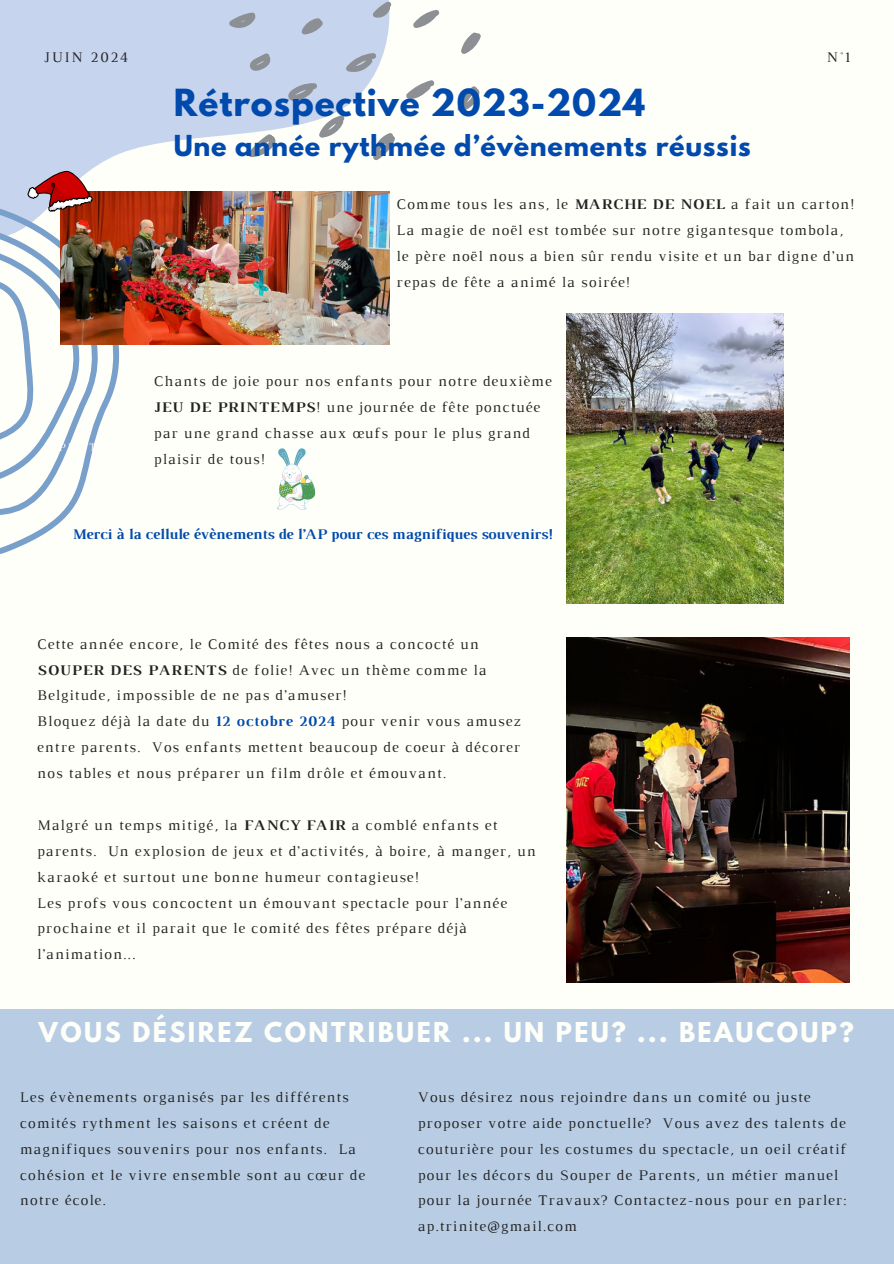
<style>
.page{position:relative;width:894px;height:1264px;background:#fff}
.page>*{position:absolute;margin:0;border:0;box-sizing:border-box;transform-origin:0 0}
.t1{font:700 33.15px "League Spartan";letter-spacing:.03em;color:#004aad}
.t2{font:700 25.65px "League Spartan";letter-spacing:.03em;color:#004aad}
.t3{font:700 24.3px "League Spartan";letter-spacing:.1em;color:#fffff9}
.t4{font:15px/26px "Luthier";letter-spacing:.07em;color:#222}
.t5{font:700 15px "Luthier";color:#004aad}
.t6{font:14.85px "Luthier";letter-spacing:.14em;color:#222}
.s1{font-weight:700}
.s2{font-weight:700;color:#004aad}
</style>
<div class="page">
<div style="left:0;top:0;width:893px;height:1263px;background:#fffff9"></div>
<div style="left:0;top:1009px;width:893px;height:254px;background:#b8cde4"></div>
<img style="left:566px;top:637px;width:283px;height:345px">
<svg style="left:277px;top:448px;width:38px;height:62px"></svg>
<svg style="left:0;top:0;width:440px;height:292px;fill:#c6d4ee"></svg>
<svg style="left:0;top:145px;width:194px;height:200px;fill:#c6d4ee"></svg>
<svg style="left:0;top:170px;width:165px;height:384px"></svg>
<svg style="left:301px;top:18px;width:22px;height:17px"></svg>
<svg style="left:372px;top:1px;width:19px;height:18px"></svg>
<svg style="left:249px;top:53px;width:21px;height:21px"></svg>
<svg style="left:345px;top:53px;width:31px;height:21px"></svg>
<svg style="left:287px;top:83px;width:30px;height:18px"></svg>
<svg style="left:412px;top:10px;width:27px;height:18px"></svg>
<svg style="left:405px;top:79px;width:30px;height:21px"></svg>
<svg style="left:319px;top:115px;width:25px;height:23px"></svg>
<svg style="left:461px;top:32px;width:20px;height:22px"></svg>
<svg style="left:247px;top:134px;width:29px;height:23px"></svg>
<svg style="left:372px;top:133px;width:23px;height:28px"></svg>
<svg style="left:457px;top:86px;width:22px;height:26px"></svg>
<svg style="left:228px;top:12px;width:28px;height:19px"></svg>
<img style="left:123px;top:191px;width:266px;height:153px">
<svg style="left:0;top:171px;width:123px;height:350px"></svg>
<img style="left:566px;top:313px;width:217px;height:291px">
<p class="t6" style="left:44px;top:52px;width:86px">JUIN 2024</p>
<p class="t6" style="left:826px;top:52px;width:25px">N°1</p>
<h3 class="t1" style="left:174px;top:87px;width:473px">Rétrospective 2023-2024</h3>
<h3 class="t2" style="left:174px;top:133px;width:578px">Une année rythmée d’évènements réussis</h3>
<h4 class="t4" style="left:396px;top:192px;width:459px">Comme tous les ans, le <span class="s1">MARCHE DE NOEL</span> a fait un carton!<br>La magie de noël est tombée sur notre gigantesque tombola, le père noël nous a bien sûr rendu visite et un bar digne d’un repas de fête a animé la soirée!</h4>
<h3 class="t4" style="left:154px;top:369px;width:399px">Chants de joie pour nos enfants pour notre deuxième <span class="s1">JEU DE PRINTEMPS</span>! une journée de fête ponctuée par une grand chasse aux œufs pour le plus grand plaisir de tous!</h3>
<h4 class="t5" style="left:72px;top:529px;width:481px">Merci à la cellule évènements de l’AP pour ces magnifiques souvenirs!</h4>
<p class="t4" style="left:37px;top:632px;width:485px">Cette année encore, le Comité des fêtes nous a concocté un <span class="s1">SOUPER DES PARENTS</span> de folie! Avec un thème comme la Belgitude, impossible de ne pas d’amuser!<br>Bloquez déjà la date du <span class="s2">12 octobre 2024</span> pour venir vous amusez entre parents. Vos enfants mettent beaucoup de coeur à décorer nos tables et nous préparer un film drôle et émouvant.</p>
<p class="t4" style="left:37px;top:813px;width:500px">Malgré un temps mitigé, la <span class="s1">FANCY FAIR</span> a comblé enfants et parents. Un explosion de jeux et d’activités, à boire, à manger, un karaoké et surtout une bonne humeur contagieuse!<br>Les profs vous concoctent un émouvant spectacle pour l’année prochaine et il parait que le comité des fêtes prépare déjà l’animation...</p>
<h2 class="t3" style="left:39px;top:1020px;width:816px">VOUS DÉSIREZ CONTRIBUER ... UN PEU? ... BEAUCOUP?</h2>
<h4 class="t4" style="left:20px;top:1085px;width:347px">Les évènements organisés par les différents comités rythment les saisons et créent de magnifiques souvenirs pour nos enfants. La cohésion et le vivre ensemble sont au cœur de notre école.</h4>
<p class="t4" style="left:418px;top:1085px;width:430px">Vous désirez nous rejoindre dans un comité ou juste proposer votre aide ponctuelle? Vous avez des talents de couturière pour les costumes du spectacle, un oeil créatif pour les décors du Souper de Parents, un métier manuel pour la journée Travaux? Contactez-nous pour en parler: ap.trinite@gmail.com</p>
</div>
